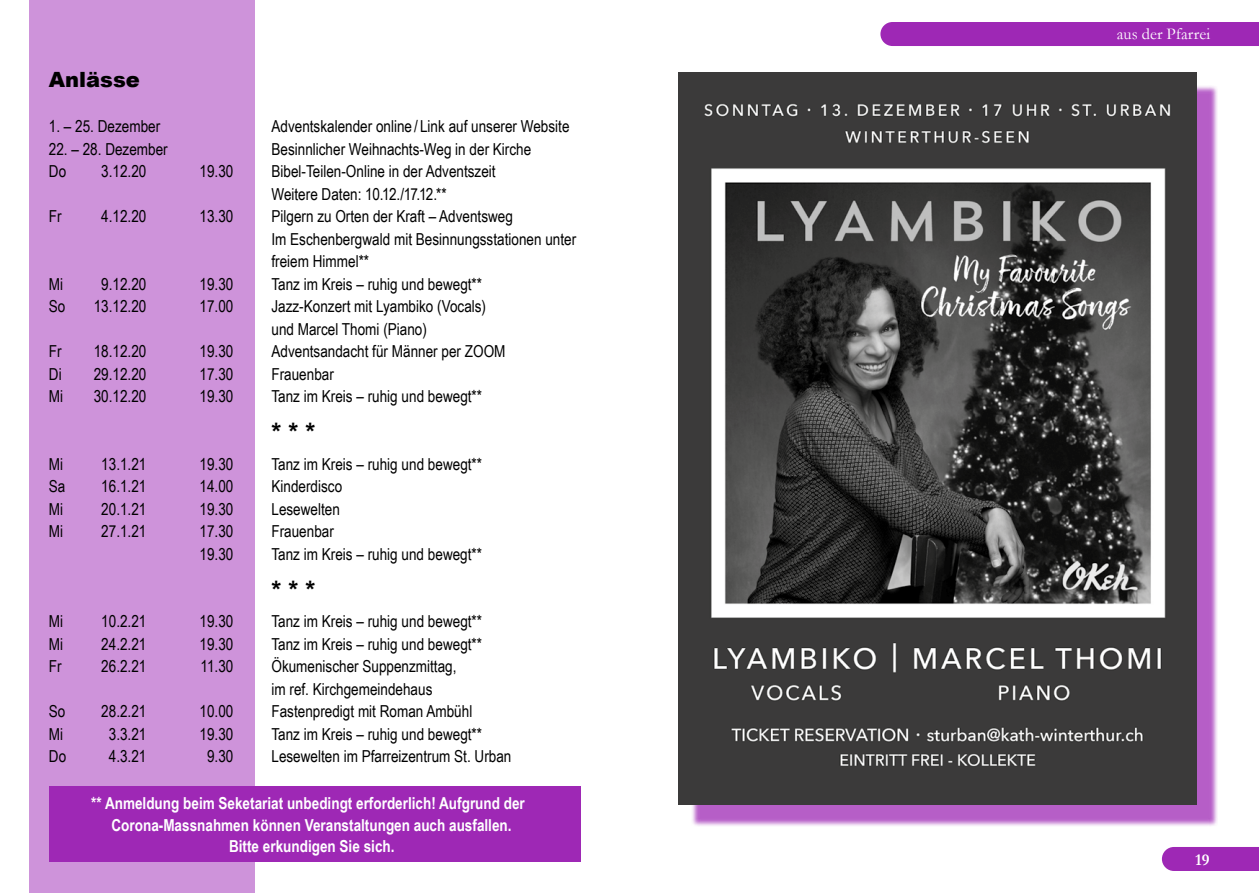
<style>
.page{position:relative;width:1259px;height:893px;background:#fff}
.page>*{position:absolute;margin:0;border:0;box-sizing:border-box;transform-origin:0 0}
.t1{font:700 25.5px "Arial";color:#000}
.t2{font:900 21px "Arial";color:#000}
.t3{font:16.5px/22.5px "Arial Narrow";color:#000}
.t4{font:700 16.5px/21.8px "Arial Narrow";color:#fff;text-align:center}
.t5{font:16.5px "Garamond";letter-spacing:.005em;color:#fff}
.t6{font:700 16.5px "Garamond";color:#fff}
</style>
<div class="page">
<div style="left:30px;top:0;width:225px;height:893px;background:#ce93da"></div>
<div style="left:1162px;top:847px;width:97px;height:24px;background:#9e28b5"></div>
<div style="left:880px;top:22px;width:379px;height:24px;background:#9e28b5"></div>
<div style="left:49px;top:787px;width:531px;height:75px;background:#9e28b5"></div>
<div style="left:691px;top:85px;width:527px;height:742px;background:#9e28b5;opacity:.75"></div>
<img style="left:678px;top:72px;width:518px;height:733px">
<p class="t2" style="left:49px;top:64px;width:93px">Anlässe</p>
<p class="t3" style="left:49px;top:115px;width:113px">1. – 25. Dezember</p>
<p class="t3" style="left:271px;top:115px;width:299px">Adventskalender online/ Link auf unserer Website</p>
<p class="t3" style="left:49px;top:137px;width:120px">22. – 28. Dezember</p>
<p class="t3" style="left:271px;top:137px;width:261px">Besinnlicher Weihnachts-Weg in der Kirche</p>
<p class="t3" style="left:49px;top:160px;width:19px">Do</p>
<p class="t3" style="left:101px;top:160px;width:47px">3.12.20</p>
<p class="t3" style="left:200px;top:160px;width:35px">19.30</p>
<p class="t3" style="left:271px;top:160px;width:226px">Bibel-Teilen-Online in der Adventszeit<br>Weitere Daten: 10.12./17.12.**</p>
<p class="t3" style="left:49px;top:205px;width:14px">Fr</p>
<p class="t3" style="left:101px;top:205px;width:47px">4.12.20</p>
<p class="t3" style="left:200px;top:205px;width:35px">13.30</p>
<p class="t3" style="left:271px;top:205px;width:306px">Pilgern zu Orten der Kraft – Adventsweg<br>Im Eschenbergwald mit Besinnungsstationen unter freiem Himmel**</p>
<p class="t3" style="left:49px;top:272px;width:16px">Mi</p>
<p class="t3" style="left:101px;top:272px;width:47px">9.12.20</p>
<p class="t3" style="left:200px;top:272px;width:35px">19.30</p>
<p class="t3" style="left:271px;top:272px;width:212px">Tanz im Kreis – ruhig und bewegt**</p>
<p class="t3" style="left:49px;top:295px;width:18px">So</p>
<p class="t3" style="left:94px;top:295px;width:54px">13.12.20</p>
<p class="t3" style="left:200px;top:295px;width:35px">17.00</p>
<p class="t3" style="left:271px;top:295px;width:216px">Jazz-Konzert mit Lyambiko (Vocals) und Marcel Thomi (Piano)</p>
<p class="t3" style="left:49px;top:340px;width:14px">Fr</p>
<p class="t3" style="left:94px;top:340px;width:54px">18.12.20</p>
<p class="t3" style="left:200px;top:340px;width:35px">19.30</p>
<p class="t3" style="left:271px;top:340px;width:235px">Adventsandacht für Männer per ZOOM</p>
<p class="t3" style="left:49px;top:362px;width:14px">Di</p>
<p class="t3" style="left:94px;top:362px;width:54px">29.12.20</p>
<p class="t3" style="left:200px;top:362px;width:35px">17.30</p>
<p class="t3" style="left:271px;top:362px;width:64px">Frauenbar</p>
<p class="t3" style="left:49px;top:385px;width:16px">Mi</p>
<p class="t3" style="left:94px;top:385px;width:54px">30.12.20</p>
<p class="t3" style="left:200px;top:385px;width:35px">19.30</p>
<p class="t3" style="left:271px;top:385px;width:212px">Tanz im Kreis – ruhig und bewegt**</p>
<h1 class="t1" style="left:271px;top:415px;width:45px">* * *</h1>
<p class="t3" style="left:49px;top:452px;width:16px">Mi</p>
<p class="t3" style="left:101px;top:452px;width:47px">13.1.21</p>
<p class="t3" style="left:200px;top:452px;width:35px">19.30</p>
<p class="t3" style="left:271px;top:452px;width:212px">Tanz im Kreis – ruhig und bewegt**</p>
<p class="t3" style="left:49px;top:475px;width:18px">Sa</p>
<p class="t3" style="left:101px;top:475px;width:47px">16.1.21</p>
<p class="t3" style="left:200px;top:475px;width:35px">14.00</p>
<p class="t3" style="left:271px;top:475px;width:72px">Kinderdisco</p>
<p class="t3" style="left:49px;top:497px;width:16px">Mi</p>
<p class="t3" style="left:101px;top:497px;width:47px">20.1.21</p>
<p class="t3" style="left:200px;top:497px;width:35px">19.30</p>
<p class="t3" style="left:271px;top:497px;width:70px">Lesewelten</p>
<p class="t3" style="left:49px;top:520px;width:16px">Mi</p>
<p class="t3" style="left:101px;top:520px;width:47px">27.1.21</p>
<p class="t3" style="left:200px;top:520px;width:35px">17.30</p>
<p class="t3" style="left:271px;top:520px;width:64px">Frauenbar</p>
<p class="t3" style="left:200px;top:542px;width:35px">19.30</p>
<p class="t3" style="left:271px;top:542px;width:212px">Tanz im Kreis – ruhig und bewegt**</p>
<h1 class="t1" style="left:271px;top:573px;width:45px">* * *</h1>
<p class="t3" style="left:49px;top:610px;width:16px">Mi</p>
<p class="t3" style="left:101px;top:610px;width:47px">10.2.21</p>
<p class="t3" style="left:200px;top:610px;width:35px">19.30</p>
<p class="t3" style="left:271px;top:610px;width:212px">Tanz im Kreis – ruhig und bewegt**</p>
<p class="t3" style="left:49px;top:632px;width:16px">Mi</p>
<p class="t3" style="left:101px;top:632px;width:47px">24.2.21</p>
<p class="t3" style="left:200px;top:632px;width:35px">19.30</p>
<p class="t3" style="left:271px;top:632px;width:212px">Tanz im Kreis – ruhig und bewegt**</p>
<p class="t3" style="left:49px;top:655px;width:14px">Fr</p>
<p class="t3" style="left:101px;top:655px;width:47px">26.2.21</p>
<p class="t3" style="left:201px;top:655px;width:34px">11.30</p>
<p class="t3" style="left:271px;top:655px;width:187px">Ökumenischer Suppenzmittag, im ref. Kirchgemeindehaus</p>
<p class="t3" style="left:49px;top:700px;width:18px">So</p>
<p class="t3" style="left:101px;top:700px;width:47px">28.2.21</p>
<p class="t3" style="left:200px;top:700px;width:35px">10.00</p>
<p class="t3" style="left:271px;top:700px;width:202px">Fastenpredigt mit Roman Ambühl</p>
<p class="t3" style="left:49px;top:722px;width:16px">Mi</p>
<p class="t3" style="left:109px;top:722px;width:39px">3.3.21</p>
<p class="t3" style="left:200px;top:722px;width:35px">19.30</p>
<p class="t3" style="left:271px;top:722px;width:212px">Tanz im Kreis – ruhig und bewegt**</p>
<p class="t3" style="left:49px;top:745px;width:19px">Do</p>
<p class="t3" style="left:109px;top:745px;width:39px">4.3.21</p>
<p class="t3" style="left:207px;top:745px;width:28px">9.30</p>
<p class="t3" style="left:271px;top:745px;width:241px">Lesewelten im Pfarreizentrum St. Urban</p>
<p class="t4" style="left:91px;top:791px;width:435px">** Anmeldung beim Seketariat unbedingt erforderlich! Aufgrund der<br>Corona-Massnahmen können Veranstaltungen auch ausfallen.<br>Bitte erkundigen Sie sich.</p>
<p class="t5" style="left:1116px;top:24px;width:95px">aus der Pfarrei</p>
<p class="t6" style="left:1195px;top:850px;width:16px">19</p>
</div>
